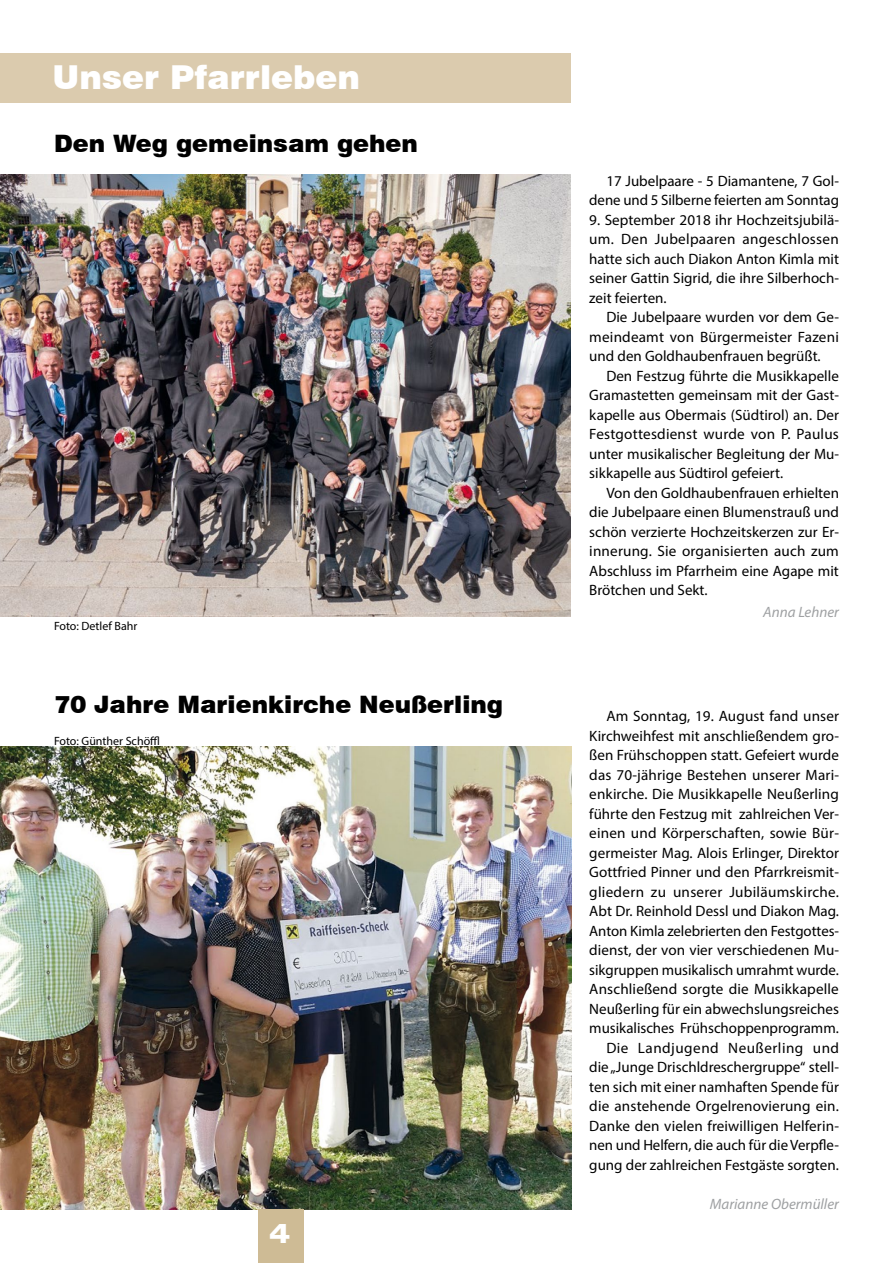
<style>
.page{position:relative;width:893px;height:1263px;background:#fff}
.page>*{position:absolute;margin:0;border:0;box-sizing:border-box;transform-origin:0 0}
.t1{font:900 33px "Swiss 721 BT";color:#fff}
.t2{font:900 expanded 27px "Zurich BT";color:#fff}
.t3{font:900 24px "Swiss 721 BT";color:#000}
.t4{font:15px/19.5px "Myriad Pro";color:#000;text-align:justify}
.t5{font:italic 15px "Myriad Pro";color:#9ea0a2}
.t6{font:12px "Myriad Pro";color:#000}
</style>
<div class="page">
<img style="left:0;top:174px;width:570px;height:443px">
<img style="left:0;top:746px;width:572px;height:464px">
<div style="left:258px;top:1209px;width:45px;height:54px;background:#cebb95"></div>
<div style="left:0;top:53px;width:570px;height:50px;background:#dbcbae"></div>
<h1 class="t1" style="left:53px;top:57px;width:309px">Unser Pfarrleben</h1>
<h3 class="t3" style="left:54px;top:129px;width:365px">Den Weg gemeinsam gehen</h3>
<p class="t6" style="left:54px;top:618px;width:85px">Foto: Detlef Bahr</p>
<h3 class="t3" style="left:55px;top:689px;width:450px">70 Jahre Marienkirche Neußerling</h3>
<p class="t6" style="left:54px;top:733px;width:108px">Foto: Günther Schöffl</p>
<h2 class="t2" style="left:270px;top:1217px;width:22px">4</h2>
<p class="t4" style="left:589px;top:171px;width:251px;text-align:right">17 Jubelpaare - 5 Diamantene, 7 Gol&shy;dene und 5 Silberne feierten am Sonntag</p>
<p class="t4" style="left:589px;top:210px;width:251px">9. September 2018 ihr Hochzeitsjubilä&shy;um. Den Jubelpaaren angeschlossen hatte sich auch Diakon Anton Kimla mit seiner Gattin Sigrid, die ihre Silberhoch&shy;zeit feierten.</p>
<p class="t4" style="left:589px;top:307px;width:251px;text-indent:17px">Die Jubelpaare wurden vor dem Ge&shy;meindeamt von Bürgermeister Fazeni und den Goldhaubenfrauen begrüßt.</p>
<p class="t4" style="left:589px;top:366px;width:251px;text-indent:17px">Den Festzug führte die Musikkapelle Gramastetten gemeinsam mit der Gast&shy;kapelle aus Obermais (Südtirol) an. Der Festgottesdienst wurde von P. Paulus unter musikalischer Begleitung der Mu&shy;sikkapelle aus Südtirol gefeiert.</p>
<p class="t4" style="left:589px;top:483px;width:251px;text-indent:17px">Von den Goldhaubenfrauen erhielten die Jubelpaare einen Blumenstrauß und schön verzierte Hochzeitskerzen zur Er&shy;innerung. Sie organisierten auch zum Abschluss im Pfarrheim eine Agape mit Brötchen und Sekt.</p>
<p class="t5" style="left:763px;top:602px;width:77px">Anna Lehner</p>
<p class="t4" style="left:589px;top:706px;width:251px;text-align:right">Am Sonntag, 19. August fand unser Kirchweihfest mit anschließendem gro&shy;ßen Frühschoppen statt. Gefeiert wurde das 70-jährige Bestehen unserer Mari&shy;enkirche. Die Musikkapelle Neußerling führte den Festzug mit zahlreichen Ver&shy;einen und Körperschaften, sowie Bür&shy;germeister Mag. Alois Erlinger, Direktor Gottfried Pinner und den Pfarrkreismit&shy;gliedern zu unserer Jubiläumskirche.<br>Abt Dr. Reinhold Dessl und Diakon Mag.<br>Anton Kimla zelebrierten den Festgottes&shy;dienst, der von vier verschiedenen Mu&shy;sikgruppen musikalisch umrahmt wurde.<br>Anschließend sorgte die Musikkapelle Neußerling für ein abwechslungsreiches musikalisches Frühschoppenprogramm.<br>Die Landjugend Neußerling und die „Junge Drischldreschergruppe“ stell&shy;ten sich mit einer namhaften Spende für die anstehende Orgelrenovierung ein.<br>Danke den vielen freiwilligen Helferin&shy;nen und Helfern, die auch für die Verpfle&shy;gung der zahlreichen Festgäste sorgten.</p>
<p class="t5" style="left:710px;top:1195px;width:131px">Marianne Obermüller</p>
</div>
